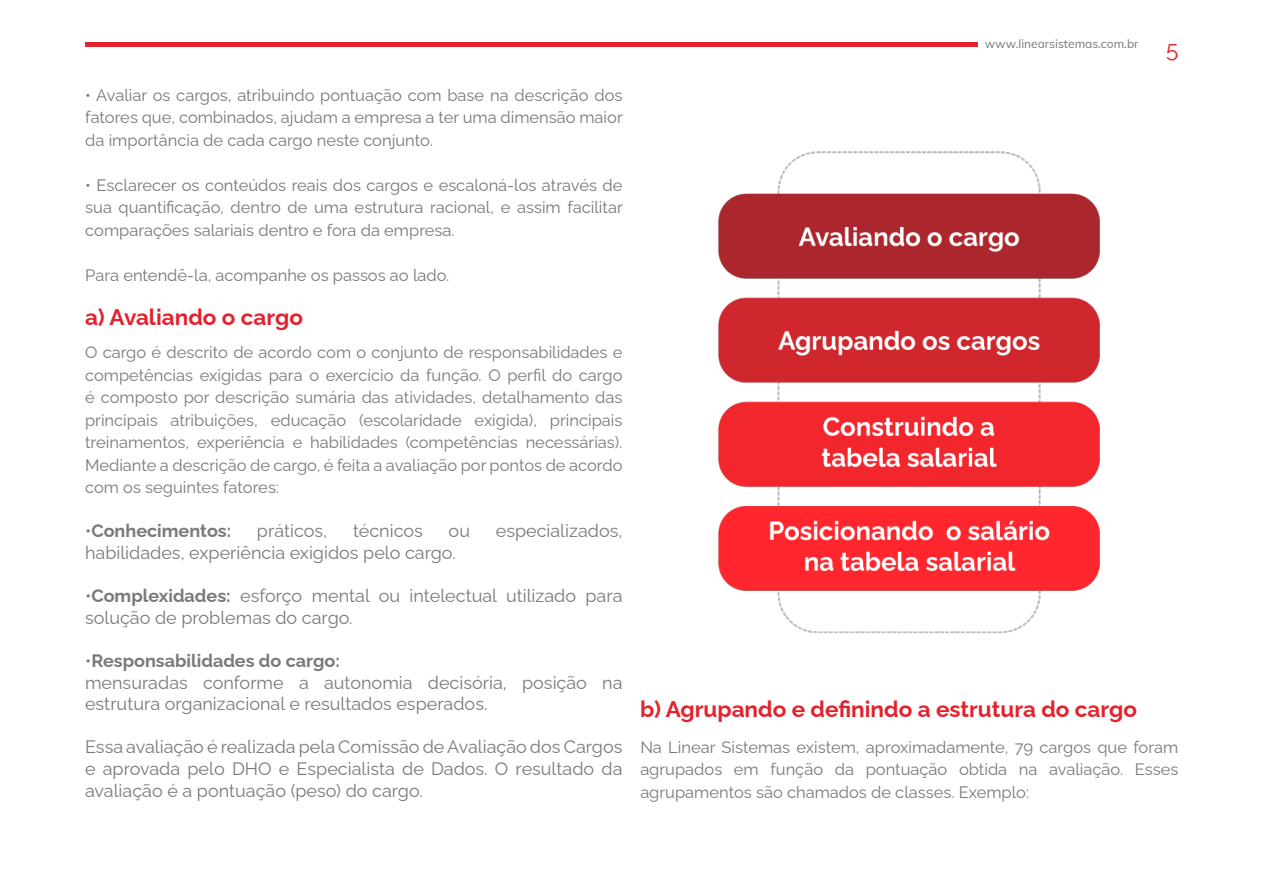
<style>
.page{position:relative;width:1263px;height:893px;background:#fff}
.page>*{position:absolute;margin:0;border:0;box-sizing:border-box;transform-origin:0 0}
.t1{font:700 22.5px "Raleway";color:#e4222e}
.t2{font:22.5px "Raleway";color:#e4232c}
.t3{font:18px/21.6px "Raleway";color:#78797b}
.t4{font:700 18px "Raleway";color:#78797b}
.t5{font:16.5px/22.5px "Raleway";color:#78797b;text-align:justify}
.t6{font:16.5px/22.5px "Raleway";color:#77787b;text-align:justify}
.t7{font:12px "Muli";color:#77787b}
.s1{font-weight:400}
.s2{font-weight:700}
</style>
<div class="page">
<img style="left:718px;top:151px;width:382px;height:483px">
<div style="left:85px;top:42px;width:892px;height:5px;background:#e4232c"></div>
<p class="t6" style="left:85px;top:82px;width:539px">• Avaliar os cargos, atribuindo pontuação com base na descrição dos fatores que, combinados, ajudam a empresa a ter uma dimensão maior da importância de cada cargo neste conjunto.</p>
<p class="t6" style="left:85px;top:172px;width:539px">• Esclarecer os conteúdos reais dos cargos e escaloná-los através de sua quantificação, dentro de uma estrutura racional, e assim facilitar comparações salariais dentro e fora da empresa.</p>
<p class="t6" style="left:85px;top:262px;width:366px">Para entendê-la, acompanhe os passos ao lado.</p>
<h1 class="t1" style="left:85px;top:299px;width:219px">a) Avaliando o cargo</h1>
<p class="t7" style="left:985px;top:35px;width:155px">www.linearsistemas.com.br</p>
<h1 class="t2" style="left:1166px;top:31px;width:14px">5</h1>
<p class="t5" style="left:85px;top:339px;width:539px">O cargo é descrito de acordo com o conjunto de responsabilidades e competências exigidas para o exercício da função. O perfil do cargo é composto por descrição sumária das atividades, detalhamento das principais atribuições, educação (escolaridade exigida), principais treinamentos, experiência e habilidades (competências necessárias).<br>Mediante a descrição de cargo, é feita a avaliação por pontos de acordo com os seguintes fatores:</p>
<p class="t4" style="left:85px;top:517px;width:148px"><span class="s1">•</span>Conhecimentos:</p>
<p class="t3" style="left:257px;top:518px;width:72px">práticos,</p>
<p class="t3" style="left:353px;top:518px;width:71px">técnicos</p>
<p class="t3" style="left:449px;top:518px;width:23px">ou</p>
<p class="t3" style="left:496px;top:518px;width:128px">especializados,</p>
<p class="t3" style="left:85px;top:540px;width:372px">habilidades, experiência exigidos pelo cargo.</p>
<p class="t3" style="left:85px;top:583px;width:539px">•<span class="s2">Complexidades:</span> esforço mental ou intelectual utilizado para solução de problemas do cargo.</p>
<p class="t3" style="left:85px;top:648px;width:539px">•<span class="s2">Responsabilidades do cargo:<br></span>mensuradas conforme a autonomia decisória, posição na estrutura organizacional e resultados esperados.</p>
<p class="t3" style="left:85px;top:734px;width:539px;text-align:justify">Essa avaliação é realizada pela Comissão de Avaliação dos Cargos e aprovada pelo DHO e Especialista de Dados. O resultado da avaliação é a pontuação (peso) do cargo.</p>
<p class="t5" style="left:640px;top:734px;width:539px">Na Linear Sistemas existem, aproximadamente, 79 cargos que foram agrupados em função da pontuação obtida na avaliação. Esses agrupamentos são chamados de classes. Exemplo:</p>
<h1 class="t1" style="left:640px;top:692px;width:498px">b) Agrupando e definindo a estrutura do cargo</h1>
</div>
